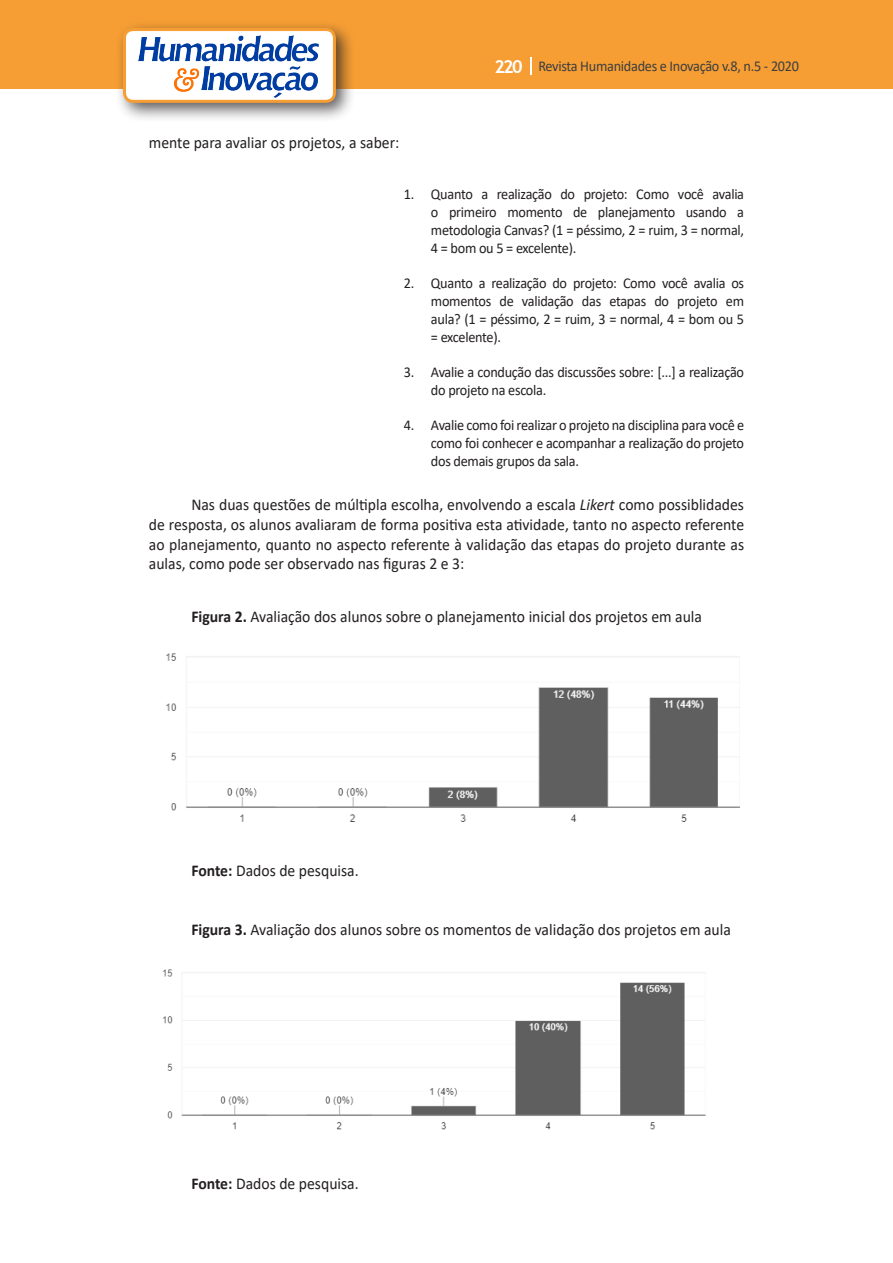
<style>
.page{position:relative;width:893px;height:1263px;background:#fff}
.page>*{position:absolute;margin:0;border:0;box-sizing:border-box;transform-origin:0 0}
.Texto{font:16.5px/19.8px "Calibri";color:#231f20;text-align:justify;scale:.95 1}
.t1{font:15px/18px "Calibri";letter-spacing:-.02em;color:#231f20;text-align:justify;scale:.95 1}
.t2{font:15px "Calibri";letter-spacing:-.02em;color:#3e3e3f;scale:.95 1}
.s1{font-family:"Trebuchet MS";font-weight:700;font-size:18px;color:#fff}
.s2{font-style:italic}
.s3{font-weight:700}
</style>
<div class="page">
<div style="left:0;top:0;width:893px;height:88px;background:#f69e34"></div>
<svg style="left:530px;top:57px;width:2px;height:18px"></svg>
<div style="left:115px;top:20px;width:241px;height:103px;background:#231f20;opacity:.75"></div>
<div style="left:125px;top:30px;width:209px;height:71px;background:#fff;border-radius:9px"></div>
<img style="left:138px;top:35px;width:181px;height:62px">
<div style="left:123px;top:28px;width:213px;height:75px;border:3px solid #f69e34;border-radius:9px"></div>
<img style="left:166px;top:653px;width:574px;height:169px">
<img style="left:162px;top:969px;width:544px;height:161px">
<p class="Texto" style="left:149px;top:133px;width:265px">mente para avaliar os projetos, a saber:</p>
<p class="t2" style="left:495px;top:56px;width:322px"><span class="s1">220</span> Revista Humanidades e Inovação v.8, n.5 - 2020</p>
<p class="t1" style="left:431px;top:185px;width:331px;text-indent:-27px">1. Quanto a realização do projeto: Como você avalia o primeiro momento de planejamento usando a metodologia Canvas? (1 = péssimo, 2 = ruim, 3 = normal, 4 = bom ou 5 = excelente).</p>
<p class="t1" style="left:431px;top:274px;width:331px;text-indent:-27px">2. Quanto a realização do projeto: Como você avalia os momentos de validação das etapas do projeto em aula? (1 = péssimo, 2 = ruim, 3 = normal, 4 = bom ou 5 = excelente).</p>
<p class="t1" style="left:431px;top:363px;width:331px;text-indent:-27px">3. Avalie a condução das discussões sobre: [...] a realização do projeto na escola.</p>
<p class="t1" style="left:431px;top:416px;width:331px;text-indent:-27px">4. Avalie como foi realizar o projeto na disciplina para você e como foi conhecer e acompanhar a realização do projeto dos demais grupos da sala.</p>
<p class="Texto" style="left:149px;top:494px;width:628px;text-indent:43px">Nas duas questões de múltipla escolha, envolvendo a escala <span class="s2">Likert</span> como possiblidades de resposta, os alunos avaliaram de forma positiva esta atividade, tanto no aspecto referente ao planejamento, quanto no aspecto referente à validação das etapas do projeto durante as aulas, como pode ser observado nas figuras 2 e 3:</p>
<p class="Texto" style="left:191px;top:606px;width:539px"><span class="s3">Figura 2.</span> Avaliação dos alunos sobre o planejamento inicial dos projetos em aula</p>
<p class="Texto" style="left:191px;top:860px;width:178px"><span class="s3">Fonte:</span> Dados de pesquisa.</p>
<p class="Texto" style="left:191px;top:919px;width:569px"><span class="s3">Figura 3.</span> Avaliação dos alunos sobre os momentos de validação dos projetos em aula</p>
<p class="Texto" style="left:191px;top:1173px;width:178px"><span class="s3">Fonte:</span> Dados de pesquisa.</p>
</div>
